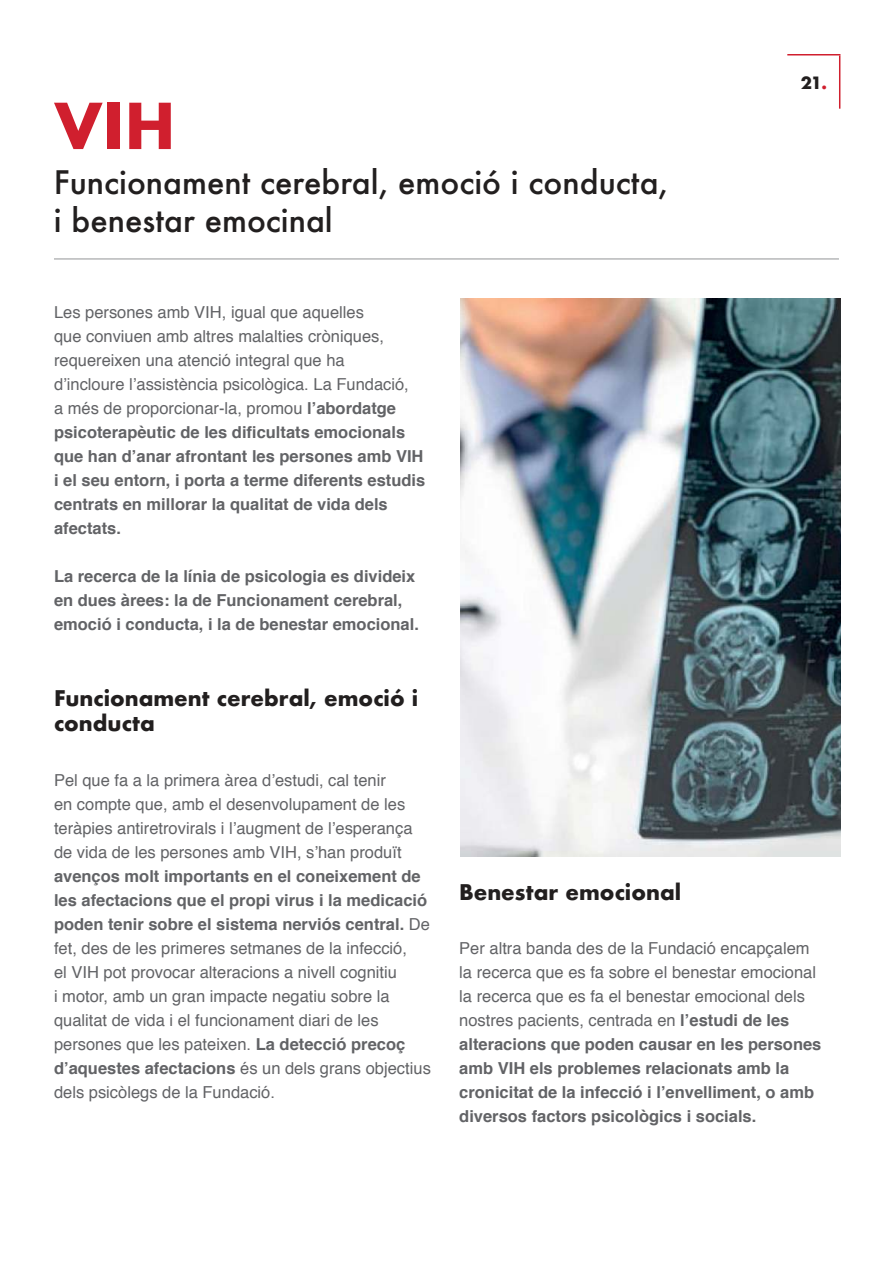
<style>
.page{position:relative;width:893px;height:1263px;background:#fff}
.page>*{position:absolute;margin:0;border:0;box-sizing:border-box;transform-origin:0 0}
.t1{font:700 61.5px "Futura";color:#d01f2e}
.t2{font:500 31.5px/37.8px "Futura";color:#221f1f}
.t3{font:700 21px/25.2px "Futura";color:#221f1f}
.t4{font:16.5px/24px "Helvetica";color:#626366}
.t5{font:700 16.5px/24px "Helvetica";color:#626366}
.t6{font:700 16.5px "Futura";color:#221f1f}
.s1{font-weight:700}
.s2{color:#d01f2e}
.s3{font-weight:400}
</style>
<div class="page">
<hr style="left:839px;top:56px;width:1px;height:53px;background:#d01f2e">
<hr style="left:787px;top:54px;width:53px;height:2px;background:#d01f2e">
<img style="left:461px;top:298px;width:379px;height:559px">
<hr style="left:54px;top:259px;width:785px;height:1px;background:#939597">
<h1 class="t1" style="left:54px;top:85px;width:123px">VIH</h1>
<h2 class="t2" style="left:54px;top:166px;width:616px">Funcionament cerebral, emoció i conducta, i benestar emocinal</h2>
<p class="t4" style="left:54px;top:301px;width:373px">Les persones amb VIH, igual que aquelles<br>que conviuen amb altres malalties cròniques, requereixen una atenció integral que ha<br>d’incloure l’assistència psicològica. La Fundació,<br>a més de proporcionar-la, promou <span class="s1">l’abordatge psicoterapèutic de les dificultats emocionals que han d’anar afrontant les persones amb VIH i el seu entorn, i porta a terme diferents estudis centrats en millorar la qualitat de vida dels afectats.</span></p>
<p class="t5" style="left:54px;top:564px;width:366px">La recerca de la línia de psicologia es divideix en dues àrees: la de Funcionament cerebral, emoció i conducta, i la de benestar emocional.</p>
<p class="t3" style="left:54px;top:685px;width:366px">Funcionament cerebral, emoció i conducta</p>
<p class="t6" style="left:801px;top:72px;width:28px">21<span class="s2">.</span></p>
<p class="t4" style="left:54px;top:769px;width:360px">Pel que fa a la primera àrea d’estudi, cal tenir<br>en compte que, amb el desenvolupament de les teràpies antiretrovirals i l’augment de l’esperança de vida de les persones amb VIH, s’han produït</p>
<p class="t4" style="left:54px;top:866px;width:378px"><span class="s1">avenços molt importants en el coneixement de les afectacions que el propi virus i la medicació poden tenir sobre el sistema nerviós central.</span> De fet, des de les primeres setmanes de la infecció,<br>el VIH pot provocar alteracions a nivell cognitiu<br>i motor, amb un gran impacte negatiu sobre la qualitat de vida i el funcionament diari de les persones que les pateixen. <span class="s1">La detecció precoç d’aquestes afectacions</span> és un dels grans objectius dels psicòlegs de la Fundació.</p>
<p class="t3" style="left:459px;top:879px;width:223px">Benestar emocional</p>
<p class="t5" style="left:459px;top:936px;width:364px"><span class="s3">Per altra banda des de la Fundació encapçalem la recerca que es fa sobre el benestar emocional la recerca que es fa el benestar emocional dels nostres pacients, centrada en</span> l’estudi de les alteracions que poden causar en les persones amb VIH els problemes relacionats amb la cronicitat de la infecció i l’envelliment, o amb diversos factors psicològics i socials.</p>
</div>
